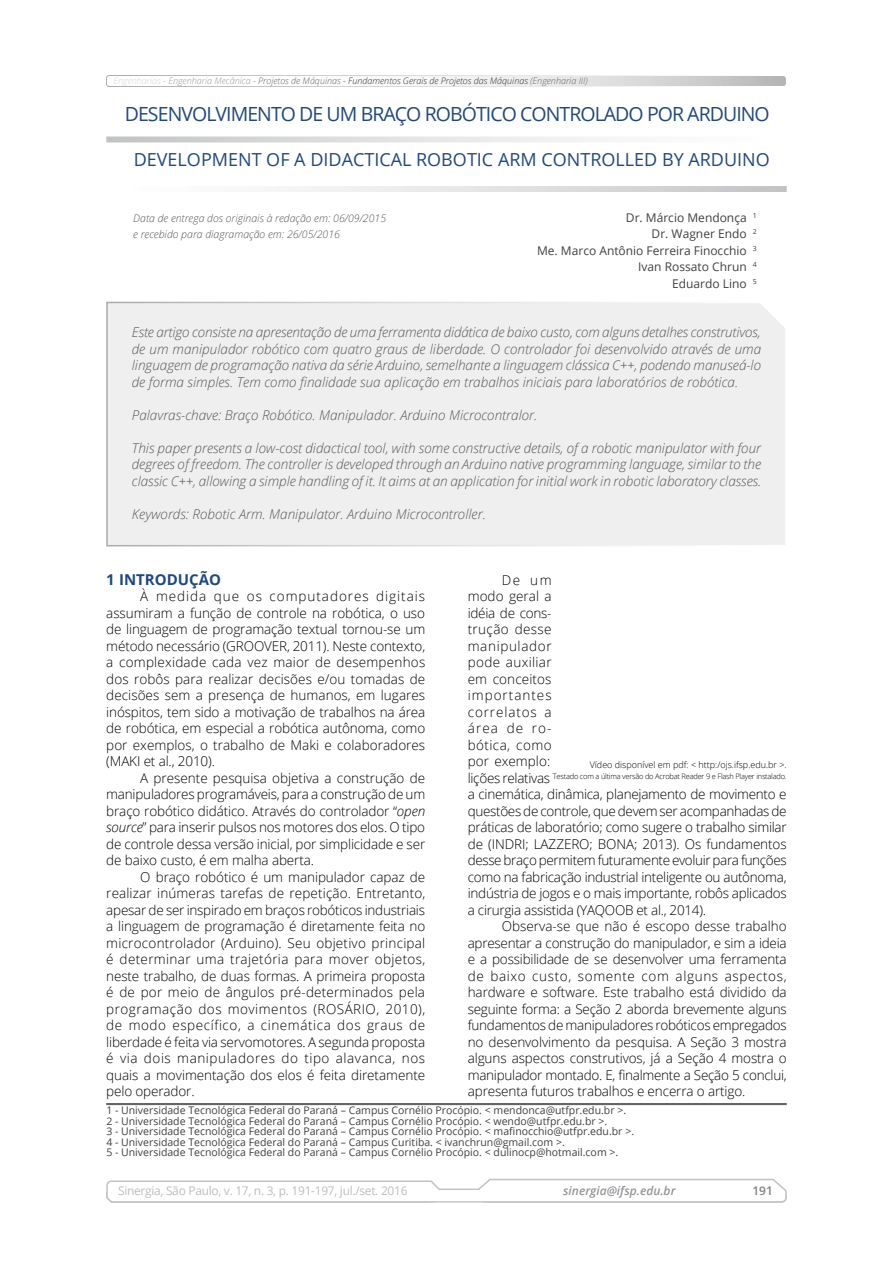
<style>
.page{position:relative;width:893px;height:1263px;background:#fff}
.page>*{position:absolute;margin:0;border:0;box-sizing:border-box;transform-origin:0 0}
.t1{font:19.5px "Open Sans";letter-spacing:-.05em;color:#1f497d}
.t2{font:18px "Open Sans";color:#1f497d}
.t3{font:700 15px "Open Sans";color:#1f497d}
.t4{font:300 13.5px/16.5px "Open Sans";letter-spacing:-.01em;color:#000;text-align:justify}
.t5{font:italic 300 13.5px/16.5px "Open Sans";color:#58595b;text-align:justify}
.t6{font:300 13.5px "Open Sans";letter-spacing:.015em;color:#000}
.t7{font:300 13.5px "Open Sans";letter-spacing:.04em;color:#000}
.t8{font:300 13.5px "Open Sans";letter-spacing:.01em;color:#000}
.t9{font:300 13.5px "Open Sans";letter-spacing:.025em;color:#000}
.t10{font:300 13.5px "Open Sans";letter-spacing:.035em;color:#000}
.t11{font:300 13.5px "Open Sans";letter-spacing:.045em;color:#000}
.t12{font:300 13.5px "Open Sans";letter-spacing:.07em;color:#000}
.t13{font:12px/16.5px "Open Sans";color:#414042;text-align:right}
.t14{font:12px "Open Sans";letter-spacing:-.025em;color:#bcbec0}
.t15{font:italic 600 12px "Open Sans";color:#939598}
.t16{font:600 12px "Open Sans";color:#808285}
.t17{font:10.5px/10.5px "Open Sans";color:#414042}
.t18{font:italic 300 10.5px/16.5px "Open Sans";color:#58595b}
.t19{font:italic 300 9px "Open Sans";color:#333}
.t20{font:300 9px "Open Sans";color:#000}
.t21{font:300 7.5px "Open Sans";letter-spacing:-.03em;color:#000}
.s1{color:#d1d3d4}
.s2{color:#999}
.s3{color:#666}
.s4{font-style:italic}
</style>
<div class="page">
<svg style="left:106px;top:1178px;width:681px;height:25px"></svg>
<div style="left:428px;top:1190px;width:60px;height:11px;background:#fff"></div>
<svg style="left:106px;top:76px;width:680px;height:10px"></svg>
<div style="left:106px;top:75px;width:680px;height:12px;border:1px solid #fff;border-radius:3px"></div>
<div style="left:106px;top:301px;width:679px;height:246px;background:#efeff0"></div>
<hr style="left:106px;top:1103px;width:681px;height:1px;background:#58595b">
<hr style="left:106px;top:1104px;width:681px;height:1px;background:#58595b">
<svg style="left:288px;top:186px;width:499px;height:6px"></svg>
<svg style="left:106px;top:136px;width:500px;height:6px"></svg>
<p class="t19" style="left:114px;top:75px;width:476px"><span class="s1">Engenharias</span> <span class="s2">- Engenharia Mecânica</span> <span class="s3">- Projetos de Máquinas</span> - Fundamentos Gerais de Projetos das Máquinas <span class="s3">(Engenharia III)</span></p>
<p class="t1" style="left:125px;top:101px;width:646px">DESENVOLVIMENTO DE UM BRAÇO ROBÓTICO CONTROLADO POR ARDUINO</p>
<p class="t2" style="left:134px;top:147px;width:637px">DEVELOPMENT OF A DIDACTICAL ROBOTIC ARM CONTROLLED BY ARDUINO</p>
<p class="t13" style="left:537px;top:209px;width:221px">Dr. Márcio Mendonça <sup>1<br></sup>Dr. Wagner Endo <sup>2<br></sup>Me. Marco Antônio Ferreira Finocchio <sup>3<br></sup>Ivan Rossato Chrun <sup>4<br></sup>Eduardo Lino <sup>5</sup></p>
<p class="t5" style="left:132px;top:324px;width:631px">Este artigo consiste na apresentação de uma ferramenta didática de baixo custo, com alguns detalhes construtivos, de um manipulador robótico com quatro graus de liberdade. O controlador foi desenvolvido através de uma linguagem de programação nativa da série Arduino, semelhante a linguagem clássica C++, podendo manuseá-lo de forma simples. Tem como finalidade sua aplicação em trabalhos iniciais para laboratórios de robótica.</p>
<p class="t5" style="left:132px;top:406px;width:407px">Palavras-chave: Braço Robótico. Manipulador. Arduino Microcontralor.</p>
<p class="t5" style="left:132px;top:439px;width:631px">This paper presents a low-cost didactical tool, with some constructive details, of a robotic manipulator with four degrees of freedom. The controller is developed through an Arduino native programming language, similar to the classic C++, allowing a simple handling of it. It aims at an application for initial work in robotic laboratory classes.</p>
<p class="t5" style="left:132px;top:505px;width:356px">Keywords: Robotic Arm. Manipulator. Arduino Microcontroller.</p>
<p class="t18" style="left:133px;top:209px;width:254px">Data de entrega dos originais à redação em: 06/09/2015 e recebido para diagramação em: 26/05/2016</p>
<p class="t3" style="left:106px;top:569px;width:116px">1 INTRODUÇÃO</p>
<p class="t12" style="left:140px;top:587px;width:286px">À medida que os computadores digitais</p>
<p class="t4" style="left:106px;top:604px;width:320px">assumiram a função de controle na robótica, o uso</p>
<p class="t4" style="left:106px;top:621px;width:320px">de linguagem de programação textual tornou-se um</p>
<p class="t4" style="left:106px;top:637px;width:320px">método necessário (GROOVER, 2011). Neste contexto,</p>
<p class="t6" style="left:106px;top:653px;width:320px">a complexidade cada vez maior de desempenhos</p>
<p class="t4" style="left:106px;top:670px;width:320px">dos robôs para realizar decisões e/ou tomadas de</p>
<p class="t4" style="left:106px;top:687px;width:320px">decisões sem a presença de humanos, em lugares</p>
<p class="t4" style="left:106px;top:703px;width:320px">inóspitos, tem sido a motivação de trabalhos na área</p>
<p class="t4" style="left:106px;top:720px;width:320px">de robótica, em especial a robótica autônoma, como</p>
<p class="t4" style="left:106px;top:736px;width:320px">por exemplos, o trabalho de Maki e colaboradores</p>
<p class="t4" style="left:106px;top:753px;width:110px">(MAKI et al., 2010).</p>
<p class="t4" style="left:140px;top:769px;width:286px">A presente pesquisa objetiva a construção de</p>
<p class="t4" style="left:106px;top:786px;width:320px">manipuladores programáveis, para a construção de um</p>
<p class="t4" style="left:106px;top:802px;width:320px">braço robótico didático. Através do controlador “<span class="s4">open</span></p>
<p class="t4" style="left:106px;top:819px;width:320px"><span class="s4">source</span>” para inserir pulsos nos motores dos elos. O tipo</p>
<p class="t4" style="left:106px;top:835px;width:320px">de controle dessa versão inicial, por simplicidade e ser</p>
<p class="t4" style="left:106px;top:852px;width:209px">de baixo custo, é em malha aberta.</p>
<p class="t4" style="left:140px;top:868px;width:286px">O braço robótico é um manipulador capaz de</p>
<p class="t8" style="left:106px;top:884px;width:320px">realizar inúmeras tarefas de repetição. Entretanto,</p>
<p class="t4" style="left:106px;top:901px;width:320px">apesar de ser inspirado em braços robóticos industriais</p>
<p class="t4" style="left:106px;top:918px;width:320px">a linguagem de programação é diretamente feita no</p>
<p class="t6" style="left:106px;top:934px;width:320px">microcontrolador (Arduino). Seu objetivo principal</p>
<p class="t9" style="left:106px;top:950px;width:320px">é determinar uma trajetória para mover objetos,</p>
<p class="t4" style="left:106px;top:967px;width:320px">neste trabalho, de duas formas. A primeira proposta</p>
<p class="t6" style="left:106px;top:983px;width:320px">é de por meio de ângulos pré-determinados pela</p>
<p class="t10" style="left:106px;top:1000px;width:320px">programação dos movimentos (ROSÁRIO, 2010),</p>
<p class="t7" style="left:106px;top:1016px;width:320px">de modo específico, a cinemática dos graus de</p>
<p class="t4" style="left:106px;top:1033px;width:321px">liberdade é feita via servomotores. A segunda proposta</p>
<p class="t7" style="left:106px;top:1049px;width:320px">é via dois manipuladores do tipo alavanca, nos</p>
<p class="t4" style="left:106px;top:1066px;width:320px">quais a movimentação dos elos é feita diretamente</p>
<p class="t4" style="left:106px;top:1083px;width:90px">pelo operador.</p>
<p class="t4" style="left:468px;top:571px;width:85px;text-indent:34px">De um modo geral a idéia de cons&shy;trução desse manipulador pode auxiliar em conceitos importantes correlatos a área de ro&shy;bótica, como por exemplo: lições relativas</p>
<p class="t20" style="left:590px;top:759px;width:198px">Vídeo disponível em pdf: &lt; http:/ojs.ifsp.edu.br &gt;.</p>
<p class="t21" style="left:553px;top:771px;width:235px">Testado com a última versão do Acrobat Reader 9 e Flash Player instalado.</p>
<p class="t4" style="left:468px;top:786px;width:320px">a cinemática, dinâmica, planejamento de movimento e</p>
<p class="t4" style="left:468px;top:802px;width:320px">questões de controle, que devem ser acompanhadas de</p>
<p class="t4" style="left:468px;top:819px;width:320px">práticas de laboratório; como sugere o trabalho similar</p>
<p class="t4" style="left:468px;top:835px;width:320px">de (INDRI; LAZZERO; BONA; 2013). Os fundamentos</p>
<p class="t4" style="left:468px;top:852px;width:321px">desse braço permitem futuramente evoluir para funções</p>
<p class="t4" style="left:468px;top:868px;width:320px">como na fabricação industrial inteligente ou autônoma,</p>
<p class="t4" style="left:468px;top:885px;width:320px">indústria de jogos e o mais importante, robôs aplicados</p>
<p class="t4" style="left:468px;top:901px;width:240px">a cirurgia assistida (YAQOOB et al., 2014).</p>
<p class="t4" style="left:502px;top:918px;width:286px">Observa-se que não é escopo desse trabalho</p>
<p class="t4" style="left:468px;top:934px;width:320px">apresentar a construção do manipulador, e sim a ideia</p>
<p class="t4" style="left:468px;top:951px;width:320px">e a possibilidade de se desenvolver uma ferramenta</p>
<p class="t11" style="left:468px;top:967px;width:320px">de baixo custo, somente com alguns aspectos,</p>
<p class="t4" style="left:468px;top:984px;width:321px">hardware e software. Este trabalho está dividido da</p>
<p class="t4" style="left:468px;top:1000px;width:320px">seguinte forma: a Seção 2 aborda brevemente alguns</p>
<p class="t4" style="left:468px;top:1017px;width:320px">fundamentos de manipuladores robóticos empregados</p>
<p class="t4" style="left:468px;top:1033px;width:320px">no desenvolvimento da pesquisa. A Seção 3 mostra</p>
<p class="t4" style="left:468px;top:1050px;width:321px">alguns aspectos construtivos, já a Seção 4 mostra o</p>
<p class="t4" style="left:468px;top:1066px;width:320px">manipulador montado. E, finalmente a Seção 5 conclui,</p>
<p class="t4" style="left:468px;top:1083px;width:279px">apresenta futuros trabalhos e encerra o artigo.</p>
<p class="t17" style="left:106px;top:1105px;width:529px">1 - Universidade Tecnológica Federal do Paraná – Campus Cornélio Procópio. &lt; mendonca@utfpr.edu.br &gt;.<br>2 - Universidade Tecnológica Federal do Paraná – Campus Cornélio Procópio. &lt; wendo@utfpr.edu.br &gt;.<br>3 - Universidade Tecnológica Federal do Paraná – Campus Cornélio Procópio. &lt; mafinocchio@utfpr.edu.br &gt;.<br>4 - Universidade Tecnológica Federal do Paraná – Campus Curitiba. &lt; ivanchrun@gmail.com &gt;.<br>5 - Universidade Tecnológica Federal do Paraná – Campus Cornélio Procópio. &lt; dulinocp@hotmail.com &gt;.</p>
<p class="t14" style="left:118px;top:1183px;width:291px">Sinergia, São Paulo, v. 17, n. 3, p. 191-197, jul./set. 2016</p>
<p class="t15" style="left:563px;top:1183px;width:114px">sinergia@ifsp.edu.br</p>
<p class="t16" style="left:752px;top:1183px;width:22px">191</p>
</div>
